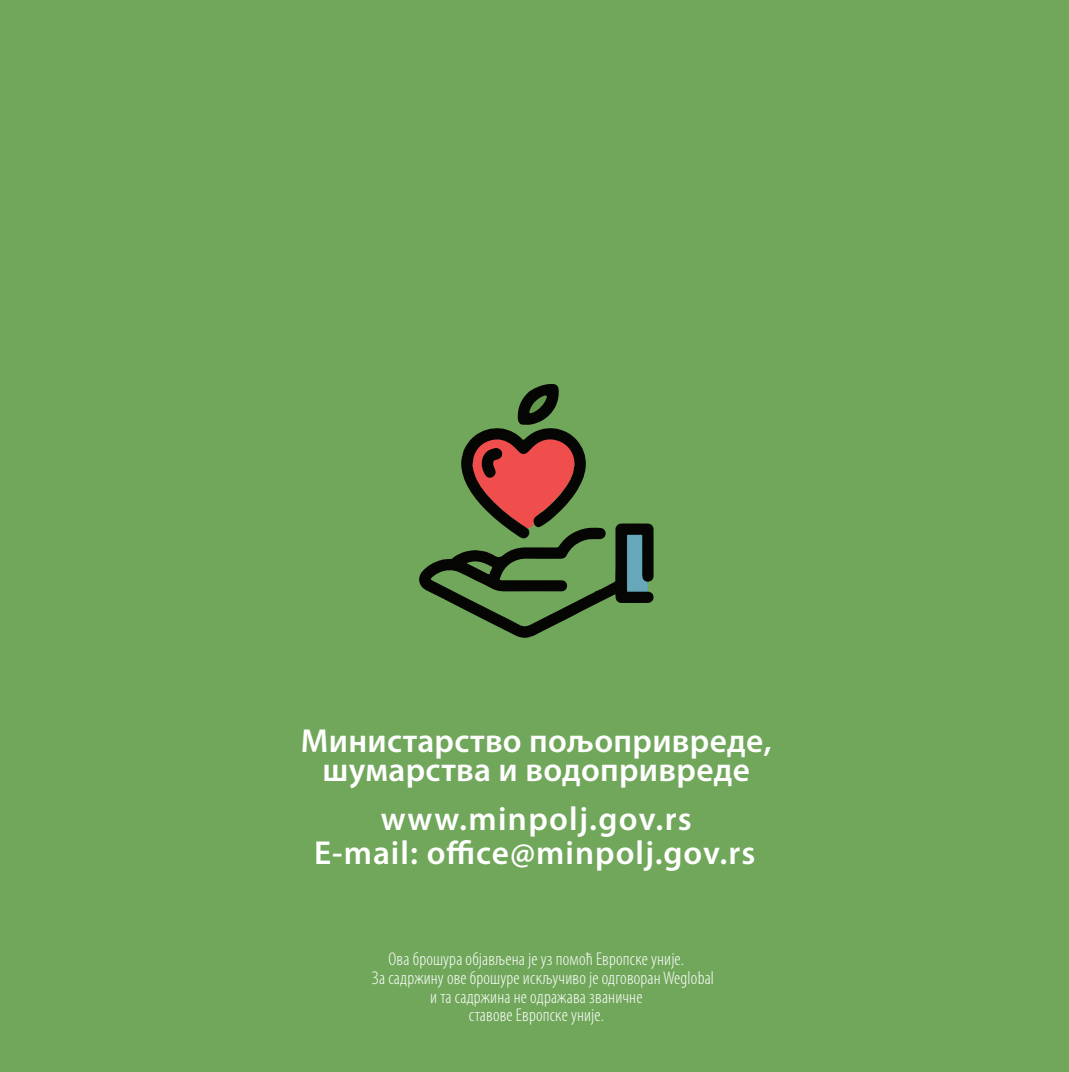
<style>
.page{position:relative;width:1069px;height:1072px;background:#fff}
.page>*{position:absolute;margin:0;border:0;box-sizing:border-box;transform-origin:0 0}
.t1{font:600 33.25px/29.6px "Myriad Pro";letter-spacing:.01em;color:#fff;text-align:center}
.t2{font:600 33.25px/33.2px "Myriad Pro";letter-spacing:.03em;color:#fff;text-align:center}
.t3{font:300 condensed 18.55px "Myriad Pro";letter-spacing:.01em;color:#fff}
</style>
<div class="page">
<div style="left:0;top:0;width:1068px;height:1071px;background:#71a75b"></div>
<svg style="left:419px;top:384px;width:234px;height:254px"></svg>
<h1 class="t1" style="left:301px;top:726px;width:472px">Министарство пољопривреде, шумарства и водопривреде</h1>
<h1 class="t2" style="left:314px;top:803px;width:442px">www.minpolj.gov.rs<br>E-mail: office@minpolj.gov.rs</h1>
<p class="t3" style="left:388px;top:949px;width:297px">Ова брошура објављена је уз помоћ Европске уније.</p>
<p class="t3" style="left:372px;top:968px;width:343px">За садржину ове брошуре искључиво је одговоранWeglobal</p>
<p class="t3" style="left:430px;top:986px;width:214px">и та садржина не одражава званичне</p>
<p class="t3" style="left:468px;top:1005px;width:136px">ставове Европске уније.</p>
</div>
